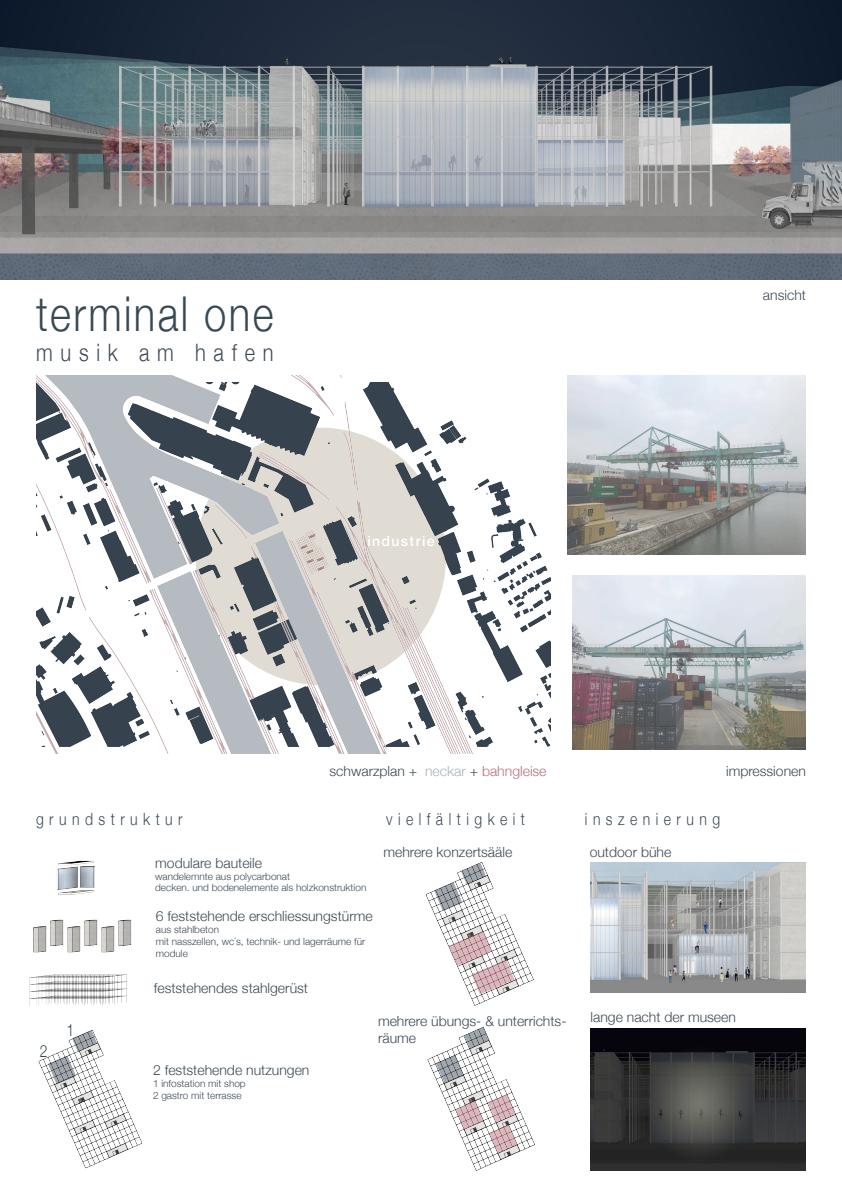
<style>
.page{position:relative;width:842px;height:1191px;background:#fff}
.page>*{position:absolute;margin:0;border:0;box-sizing:border-box;transform-origin:0 0}
.t1{font:300 48px "Helvetica Neue";letter-spacing:.06em;color:#384954;scale:.83 1}
.t2{font:300 24px "Helvetica Neue";letter-spacing:.39em;color:#3c4955;scale:.83 1}
.t3{font:300 16.8px "Helvetica Neue";letter-spacing:.39em;color:#3c4955;scale:.83 1}
.t4{font:300 14px/16.8px "Helvetica Neue";color:#3c4955}
.t5{font:500 14px "Helvetica Neue";letter-spacing:.1em;color:#fff}
.t6{font:300 10px/12px "Helvetica Neue";color:#3c4955}
.s1{color:#a9b2b9}
.s2{color:#b9707e}
</style>
<div class="page">
<img style="left:36px;top:375px;width:514px;height:378px">
<img style="left:573px;top:576px;width:233px;height:173px">
<img style="left:567px;top:376px;width:238px;height:179px">
<img style="left:38px;top:1040px;width:105px;height:129px">
<img style="left:29px;top:860px;width:100px;height:145px">
<img style="left:32px;top:922px;width:5px;height:7px">
<img style="left:37px;top:929px;width:11px;height:23px">
<img style="left:65px;top:922px;width:6px;height:7px">
<img style="left:71px;top:929px;width:11px;height:23px">
<img style="left:82px;top:915px;width:17px;height:2px">
<img style="left:88px;top:929px;width:10px;height:16px">
<img style="left:105px;top:929px;width:10px;height:23px">
<svg style="left:71px;top:917px;width:44px;height:12px"></svg>
<img style="left:116px;top:915px;width:13px;height:8px">
<img style="left:122px;top:923px;width:10px;height:22px">
<svg style="left:122px;top:917px;width:10px;height:6px"></svg>
<img style="left:49px;top:915px;width:16px;height:2px">
<img style="left:54px;top:929px;width:11px;height:16px">
<svg style="left:37px;top:917px;width:28px;height:12px"></svg>
<img style="left:425px;top:862px;width:109px;height:144px">
<svg style="left:449px;top:931px;width:66px;height:63px"></svg>
<svg style="left:434px;top:863px;width:52px;height:48px"></svg>
<img style="left:427px;top:1035px;width:108px;height:136px">
<svg style="left:436px;top:1055px;width:28px;height:28px"></svg>
<svg style="left:464px;top:1027px;width:25px;height:21px"></svg>
<svg style="left:455px;top:1093px;width:62px;height:59px"></svg>
<svg style="left:48px;top:1030px;width:49px;height:54px"></svg>
<img style="left:0;top:0;width:842px;height:279px">
<img style="left:280px;top:522px;width:60px;height:55px">
<img style="left:287px;top:527px;width:46px;height:48px">
<img style="left:591px;top:1028px;width:215px;height:142px">
<img style="left:591px;top:862px;width:215px;height:130px">
<h1 class="t1" style="left:36px;top:276px;width:288px">terminal one</h1>
<h2 class="t2" style="left:36px;top:333px;width:288px">musik am hafen</h2>
<p class="t5" style="left:367px;top:530px;width:69px">industrie</p>
<p class="t4" style="left:330px;top:761px;width:219px">schwarzplan + <span class="s1">neckar</span> + <span class="s2">bahngleise</span></p>
<p class="t4" style="left:763px;top:285px;width:45px">ansicht</p>
<p class="t4" style="left:726px;top:762px;width:81px">impressionen</p>
<p class="t3" style="left:36px;top:805px;width:178px">grundstruktur</p>
<p class="t3" style="left:386px;top:805px;width:169px">vielfältigkeit</p>
<p class="t3" style="left:585px;top:805px;width:164px">inszenierung</p>
<p class="t4" style="left:590px;top:842px;width:83px">outdoor bühe</p>
<p class="t4" style="left:383px;top:842px;width:130px">mehrere konzertsääle</p>
<p class="t4" style="left:155px;top:853px;width:108px">modulare bauteile</p>
<p class="t6" style="left:155px;top:870px;width:213px;line-height:10.8px">wandelemnte aus polycarbonat<br>decken. und bodenelemente als holzkonstruktion</p>
<p class="t4" style="left:156px;top:906px;width:218px">6 feststehende erschliessungstürme</p>
<p class="t6" style="left:156px;top:922px;width:211px">aus stahlbeton<br>mit nasszellen, wc´s, technik- und lagerräume für module</p>
<p class="t4" style="left:154px;top:979px;width:156px">feststehendes stahlgerüst</p>
<p class="t3" style="left:40px;top:1037px;width:11px">2</p>
<p class="t3" style="left:67px;top:1017px;width:11px">1</p>
<p class="t4" style="left:153px;top:1060px;width:158px">2 feststehende nutzungen</p>
<p class="t6" style="left:153px;top:1076px;width:94px">1 infostation mit shop<br>2 gastro mit terrasse</p>
<p class="t4" style="left:378px;top:1011px;width:190px">mehrere übungs- &amp; unterrichts&shy;räume</p>
<p class="t4" style="left:590px;top:1007px;width:147px">lange nacht der museen</p>
</div>
